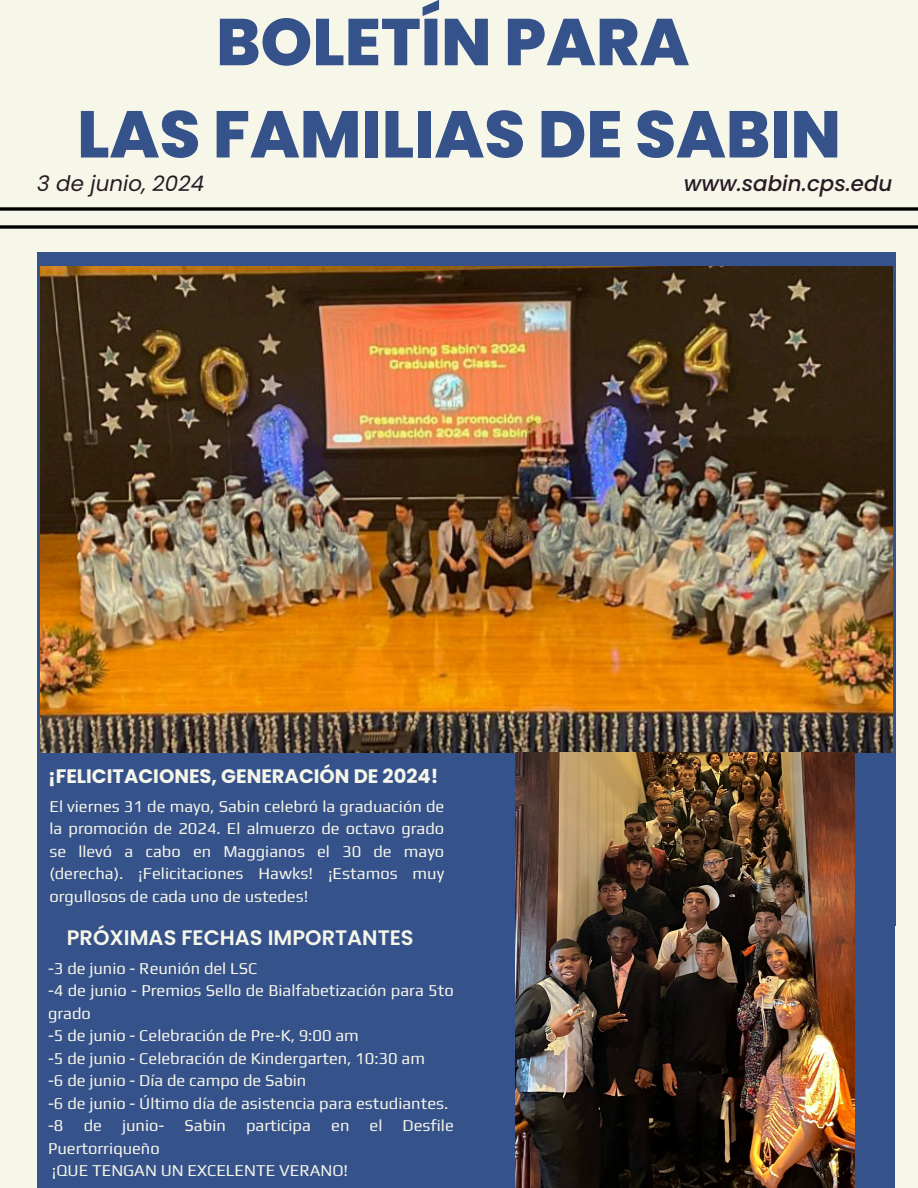
<style>
.page{position:relative;width:918px;height:1188px;background:#f6f6e9}
.page>*{position:absolute;margin:0;border:0;box-sizing:border-box;transform-origin:0 0}
.t1{font:800 66px/92.2px "Poppins";color:#36528b;text-align:center}
.t2{font:italic 500 21.45px "Poppins";color:#291b25}
.t3{font:italic 21.45px "Poppins";color:#291b25}
.t4{font:600 21px "Poppins";color:#f6f6e9}
.t5{font:700 19.5px "Poppins";color:#f6f6e9}
.t6{font:16.5px/22.5px "Play";color:#f6f6e9}
.t7{font:13.5px "Canva Sans";color:#fdfcfc}
</style>
<div class="page">
<div style="left:37px;top:252px;width:437px;height:936px;background:#36528b"></div>
<div style="left:474px;top:872px;width:421px;height:316px;background:#36528b"></div>
<div style="left:474px;top:252px;width:421px;height:553px;background:#36528b"></div>
<svg style="left:0;top:207px;width:918px;height:4px"></svg>
<div style="left:474px;top:673px;width:421px;height:253px;background:#36528b"></div>
<svg style="left:0;top:225px;width:918px;height:4px"></svg>
<img style="left:40px;top:267px;width:853px;height:486px">
<img style="left:516px;top:752px;width:338px;height:436px">
<p class="t1" style="left:77px;top:-4px;width:765px">BOLETÍN PARA<br>LAS FAMILIAS DE SABIN</p>
<p class="t3" style="left:37px;top:169px;width:168px">3 de junio, 2024</p>
<p class="t2" style="left:684px;top:169px;width:210px">www.sabin.cps.edu</p>
<h3 class="t7" style="left:240px;top:552px;width:5px">.</h3>
<p class="t5" style="left:48px;top:762px;width:392px">¡FELICITACIONES, GENERACIÓN DE 2024!</p>
<p class="t6" style="left:49px;top:795px;width:396px;text-align:justify">El viernes 31 de mayo, Sabin celebró la graduación de la promoción de 2024. El almuerzo de octavo grado se llevó a cabo en Maggianos el 30 de mayo (derecha). ¡Felicitaciones Hawks! ¡Estamos muy orgullosos de cada uno de ustedes!</p>
<p class="t4" style="left:67px;top:923px;width:348px">PRÓXIMAS FECHAS IMPORTANTES</p>
<h2 class="t6" style="left:48px;top:957px;width:211px">-3 de junio - Reunión del LSC</h2>
<p class="t6" style="left:48px;top:979px;width:407px">-4 de junio - Premios Sello de Bialfabetización para 5to grado</p>
<h2 class="t6" style="left:48px;top:1024px;width:312px">-5 de junio - Celebración de Pre-K, 9:00 am</h2>
<p class="t6" style="left:48px;top:1047px;width:379px">-5 de junio - Celebración de Kindergarten, 10:30 am</p>
<p class="t6" style="left:48px;top:1069px;width:260px">-6 de junio - Día de campo de Sabin</p>
<p class="t6" style="left:48px;top:1092px;width:402px">-6 de junio - Último día de asistencia para estudiantes.</p>
<p class="t6" style="left:48px;top:1114px;width:407px">-8 de junio- Sabin participa en el Desfile<br>Puertorriqueño</p>
<p class="t6" style="left:52px;top:1159px;width:298px">¡QUE TENGAN UN EXCELENTE VERANO!</p>
</div>
